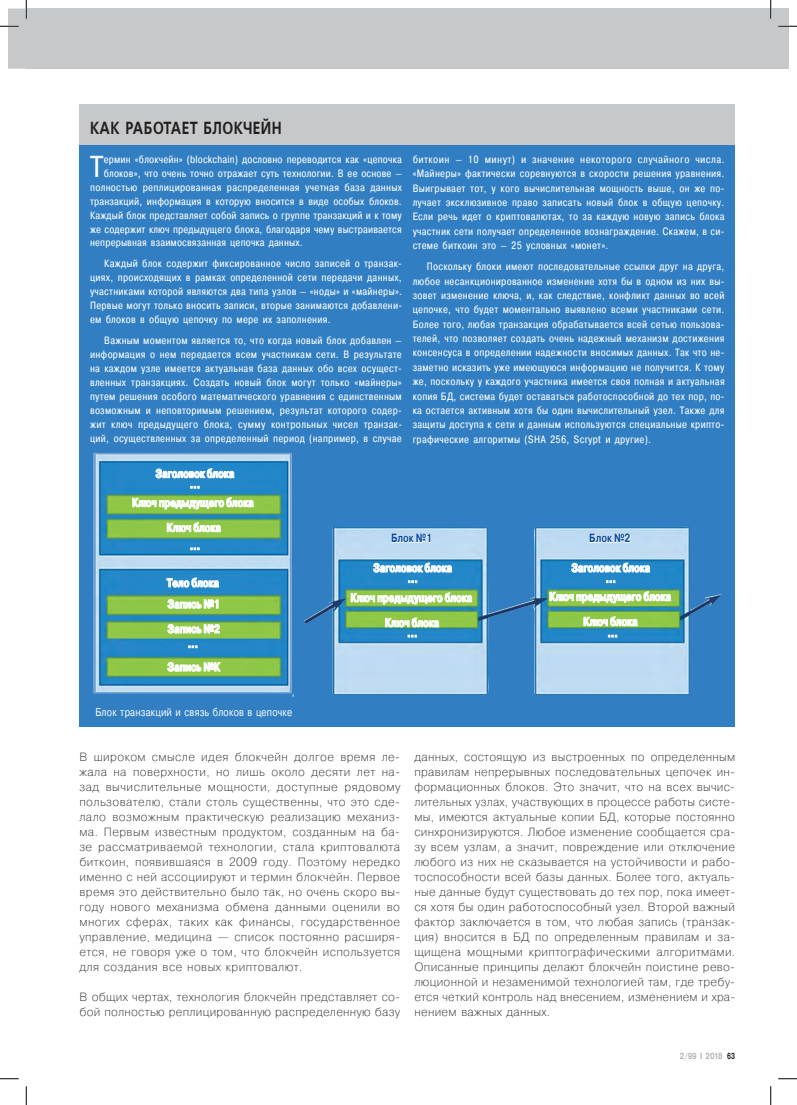
<style>
.page{position:relative;width:797px;height:1105px;background:#fff}
.page>*{position:absolute;margin:0;border:0;box-sizing:border-box;transform-origin:0 0}
.t1{font:30.25px "Pragmatica Cond";color:#fff}
.t2{font:600 17.5px "Free Set";letter-spacing:.035em;color:#231f20;scale:.8 1}
.t3{font:700 12px/10.6px "Pragmatica";color:#fff;text-align:center;scale:.75 1}
.t4{font:700 12px "Pragmatica";color:#0d4da1;scale:.75 1}
.t5{font:200 11.88px/15px "Pragmatica";letter-spacing:.025em;color:#231f20;text-align:justify}
.t6{font:11.25px "Pragmatica";letter-spacing:.025em;color:#fff;scale:.8 1}
.t7{font:10.62px/14.4px "Pragmatica Cond";letter-spacing:.015em;color:#fff;text-align:justify}
.t8{font:700 8.75px "Pragmatica";color:#b2b3b7;scale:.8 1}
.s1{color:#231f20}
</style>
<div class="page">
<div style="left:26px;top:9px;width:762px;height:60px;background:#c7c8ca"></div>
<div style="left:79px;top:145px;width:656px;height:581px;background:#317fc2"></div>
<div style="left:79px;top:104px;width:656px;height:41px;background:#c7c8ca"></div>
<img style="left:94px;top:453px;width:627px;height:244px">
<svg style="left:155px;top:468px;width:80px;height:10px"></svg>
<svg style="left:191px;top:486px;width:8px;height:2px"></svg>
<svg style="left:191px;top:548px;width:8px;height:2px"></svg>
<svg style="left:166px;top:577px;width:53px;height:11px"></svg>
<svg style="left:132px;top:497px;width:122px;height:13px;background:#bede95"></svg>
<svg style="left:350px;top:592px;width:122px;height:13px;background:#bfdf96"></svg>
<svg style="left:391px;top:533px;width:40px;height:10px"></svg>
<svg style="left:589px;top:533px;width:41px;height:10px"></svg>
<svg style="left:549px;top:591px;width:122px;height:13px;background:#bede96"></svg>
<svg style="left:167px;top:522px;width:54px;height:10px"></svg>
<svg style="left:385px;top:617px;width:54px;height:11px"></svg>
<svg style="left:583px;top:616px;width:55px;height:10px"></svg>
<svg style="left:167px;top:599px;width:52px;height:10px"></svg>
<svg style="left:167px;top:624px;width:53px;height:10px"></svg>
<svg style="left:167px;top:662px;width:54px;height:10px"></svg>
<svg style="left:189px;top:646px;width:8px;height:2px"></svg>
<svg style="left:408px;top:635px;width:8px;height:2px"></svg>
<svg style="left:608px;top:635px;width:8px;height:2px"></svg>
<svg style="left:373px;top:562px;width:79px;height:11px"></svg>
<svg style="left:408px;top:581px;width:9px;height:2px"></svg>
<svg style="left:571px;top:562px;width:79px;height:11px"></svg>
<svg style="left:606px;top:581px;width:9px;height:2px"></svg>
<svg style="left:0;top:1078px;width:19px;height:1px"></svg>
<svg style="left:778px;top:1078px;width:19px;height:1px"></svg>
<svg style="left:0;top:0;width:27px;height:69px"></svg>
<svg style="left:25px;top:1086px;width:2px;height:19px"></svg>
<svg style="left:79px;top:0;width:718px;height:69px"></svg>
<svg style="left:770px;top:1086px;width:1px;height:19px"></svg>
<h2 class="t2" style="left:90px;top:118px;width:241px">Как работает блокчейн</h2>
<h1 class="t1" style="left:90px;top:148px;width:15px">Т</h1>
<p class="t7" style="left:104px;top:152px;width:299px">ермин «блокчейн» (blockchain) дословно переводится как «цепочка</p>
<p class="t7" style="left:104px;top:166px;width:299px">блоков», что очень точно отражает суть технологии. В ее основе —</p>
<p class="t7" style="left:90px;top:180px;width:313px">полностью реплицированная распределенная учетная база данных</p>
<p class="t7" style="left:90px;top:194px;width:313px">транзакций, информация в которую вносится в виде особых блоков.</p>
<p class="t7" style="left:90px;top:208px;width:313px">Каждый блок представляет собой запись о группе транзакций и к тому</p>
<p class="t7" style="left:90px;top:222px;width:313px">же содержит ключ предыдущего блока, благодаря чему выстраивается</p>
<p class="t7" style="left:90px;top:236px;width:214px">непрерывная взаимосвязанная цепочка данных.</p>
<p class="t7" style="left:90px;top:257px;width:313px;line-height:13.9px;text-indent:14px">Каждый блок содержит фиксированное число записей о транзак&shy;циях, происходящих в рамках определенной сети передачи данных, участниками которой являются два типа узлов — «ноды» и «майнеры».<br>Первые могут только вносить записи, вторые занимаются добавлени&shy;ем блоков в общую цепочку по мере их заполнения.</p>
<p class="t7" style="left:90px;top:334px;width:313px;line-height:13.9px;text-indent:14px">Важным моментом является то, что когда новый блок добавлен — информация о нем передается всем участникам сети. В результате на каждом узле имеется актуальная база данных обо всех осущест&shy;вленных транзакциях. Создать новый блок могут только «майнеры» путем решения особого математического уравнения с единственным возможным и неповторимым решением, результат которого содер&shy;жит ключ предыдущего блока, сумму контрольных чисел транзак&shy;ций, осуществленных за определенный период (например, в случае</p>
<p class="t3" style="left:156px;top:468px;width:106px">Заголовок блока ...</p>
<p class="t3" style="left:132px;top:497px;width:164px">Ключ предыдущего блока</p>
<p class="t7" style="left:412px;top:152px;width:313px">биткоин — 10 минут) и значение некоторого случайного числа. «Майнеры» фактически соревнуются в скорости решения уравнения.<br>Выигрывает тот, у кого вычислительная мощность выше, он же по&shy;лучает эксклюзивное право записать новый блок в общую цепочку.<br>Если речь идет о криптовалютах, то за каждую новую запись блока участник сети получает определенное вознаграждение. Скажем, в си&shy;стеме биткоин это — 25 условных «монет».</p>
<p class="t7" style="left:412px;top:260px;width:313px;text-indent:14px">Поскольку блоки имеют последовательные ссылки друг на друга, любое несанкционированное изменение хотя бы в одном из них вы&shy;зовет изменение ключа, и, как следствие, конфликт данных во всей цепочке, что будет моментально выявлено всеми участниками сети.<br>Более того, любая транзакция обрабатывается всей сетью пользова&shy;телей, что позволяет создать очень надежный механизм достижения консенсуса в определении надежности вносимых данных. Так что не&shy;заметно исказить уже имеющуюся информацию не получится. К тому же, поскольку у каждого участника имеется своя полная и актуальная копия БД, система будет оставаться работоспособной до тех пор, по&shy;ка остается активным хотя бы один вычислительный узел. Также для защиты доступа к сети и данным используются специальные крипто&shy;графические алгоритмы (SHA 256, Scrypt и другие).</p>
<p class="t3" style="left:167px;top:522px;width:74px">Ключ блока</p>
<p class="t3" style="left:190px;top:540px;width:15px">...</p>
<p class="t3" style="left:167px;top:578px;width:71px">Тело блока</p>
<p class="t3" style="left:168px;top:592px;width:71px;line-height:24.8px;text-align:left">Запись №1<br>Запись №2</p>
<p class="t3" style="left:167px;top:662px;width:72px">Запись №К</p>
<p class="t3" style="left:188px;top:638px;width:15px">...</p>
<p class="t6" style="left:95px;top:705px;width:248px">Блок транзакций и связь блоков в цепочке</p>
<p class="t4" style="left:391px;top:530px;width:56px">Блок №1</p>
<p class="t4" style="left:589px;top:530px;width:56px">Блок №2</p>
<p class="t3" style="left:373px;top:563px;width:106px">Заголовок блока ...</p>
<p class="t3" style="left:571px;top:563px;width:106px">Заголовок блока ...</p>
<p class="t3" style="left:350px;top:592px;width:164px">Ключ предыдущего блока</p>
<p class="t3" style="left:549px;top:591px;width:164px">Ключ предыдущего блока</p>
<p class="t3" style="left:385px;top:617px;width:74px">Ключ блока</p>
<p class="t3" style="left:583px;top:616px;width:74px">Ключ блока</p>
<p class="t3" style="left:407px;top:628px;width:15px">...</p>
<p class="t5" style="left:79px;top:749px;width:322px">В широком смысле идея блокчейн долгое время ле&shy;жала на поверхности, но лишь около десяти лет на&shy;зад вычислительные мощности, доступные рядовому пользователю, стали столь существенны, что это сде&shy;лало возможным практическую реализацию механиз&shy;ма. Первым известным продуктом, созданным на ба&shy;зе рассматриваемой технологии, стала криптовалюта биткоин, появившаяся в 2009 году. Поэтому нередко именно с ней ассоциируют и термин блокчейн. Первое время это действительно было так, но очень скоро вы&shy;году нового механизма обмена данными оценили во многих сферах, таких как финансы, государственное управление, медицина — список постоянно расширя&shy;ется, не говоря уже о том, что блокчейн используется для создания все новых криптовалют.</p>
<p class="t5" style="left:79px;top:989px;width:322px">В общих чертах, технология блокчейн представляет со&shy;бой полностью реплицированную распределенную базу</p>
<p class="t5" style="left:414px;top:749px;width:322px">данных, состоящую из выстроенных по определенным правилам непрерывных последовательных цепочек ин&shy;формационных блоков. Это значит, что на всех вычис&shy;лительных узлах, участвующих в процессе работы систе&shy;мы, имеются актуальные копии БД, которые постоянно синхронизируются. Любое изменение сообщается сра&shy;зу всем узлам, а значит, повреждение или отключение любого из них не сказывается на устойчивости и рабо&shy;тоспособности всей базы данных. Более того, актуаль&shy;ные данные будут существовать до тех пор, пока имеет&shy;ся хотя бы один работоспособный узел. Второй важный фактор заключается в том, что любая запись (транзак&shy;ция) вносится в БД по определенным правилам и за&shy;щищена мощными криптографическими алгоритмами.<br>Описанные принципы делают блокчейн поистине рево&shy;люционной и незаменимой технологией там, где требу&shy;ется четкий контроль над внесением, изменением и хра&shy;нением важных данных.</p>
<p class="t8" style="left:680px;top:1050px;width:71px">2/99 I 2018 <span class="s1">63</span></p>
</div>
